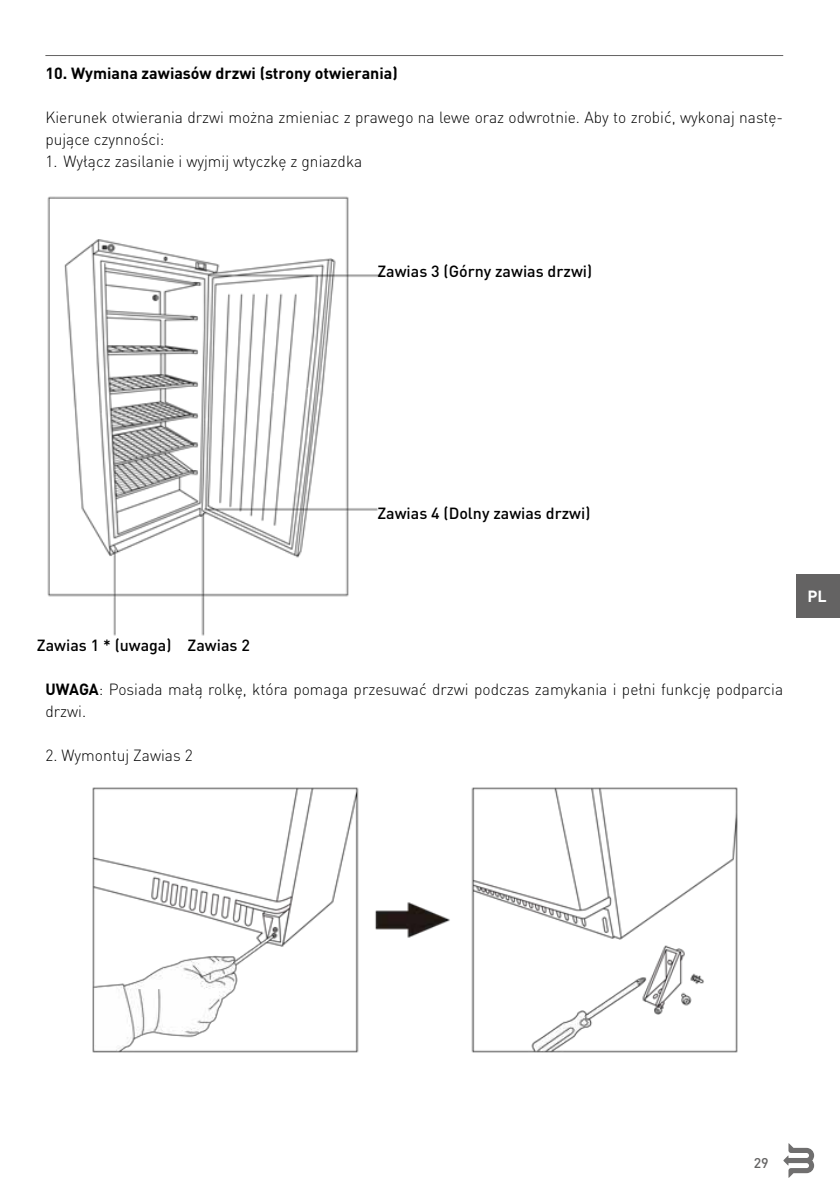
<style>
.page{position:relative;width:840px;height:1191px;background:#fff}
.page>*{position:absolute;margin:0;border:0;box-sizing:border-box;transform-origin:0 0}
.t1{font:300 16px/22px "DIN Pro";color:#000}
.t2{font:500 16px "DIN Pro";color:#000}
.t3{font:700 16px "DIN Pro";color:#000}
.t4{font:700 16px "DIN Pro";color:#fff}
.t5{font:500 14px "DIN Pro";color:#646363}
.s1{font-weight:700}
</style>
<div class="page">
<div style="left:796px;top:574px;width:43px;height:43px;background:#646363"></div>
<svg style="left:783px;top:1143px;width:30px;height:34px"></svg>
<hr style="left:45px;top:55px;width:737px;height:1px;background:#646363">
<img style="left:47px;top:196px;width:336px;height:440px">
<img style="left:92px;top:787px;width:646px;height:266px">
<p class="t3" style="left:45px;top:60px;width:353px">10. Wymiana zawiasów drzwi (strony otwierania)</p>
<p class="t1" style="left:45px;top:105px;width:739px">Kierunek otwierania drzwi można zmieniac z prawego na lewe oraz odwrotnie. Aby to zrobić, wykonaj nastę&shy;pujące czynności:</p>
<p class="t1" style="left:45px;top:149px;width:318px">1. Wyłącz zasilanie i wyjmij wtyczkę z gniazdka</p>
<p class="t2" style="left:377px;top:258px;width:216px">Zawias 3 (Górny zawias drzwi)</p>
<p class="t2" style="left:377px;top:500px;width:214px">Zawias 4 (Dolny zawias drzwi)</p>
<p class="t2" style="left:37px;top:632px;width:214px">Zawias 1 * (uwaga) Zawias 2</p>
<p class="t1" style="left:45px;top:677px;width:739px"><span class="s1">UWAGA</span>: Posiada małą rolkę, która pomaga przesuwać drzwi podczas zamykania i pełni funkcję podparcia drzwi.</p>
<p class="t1" style="left:45px;top:743px;width:149px">2. Wymontuj Zawias 2</p>
<p class="t4" style="left:807px;top:583px;width:21px">PL</p>
<p class="t5" style="left:753px;top:1151px;width:16px">29</p>
</div>
